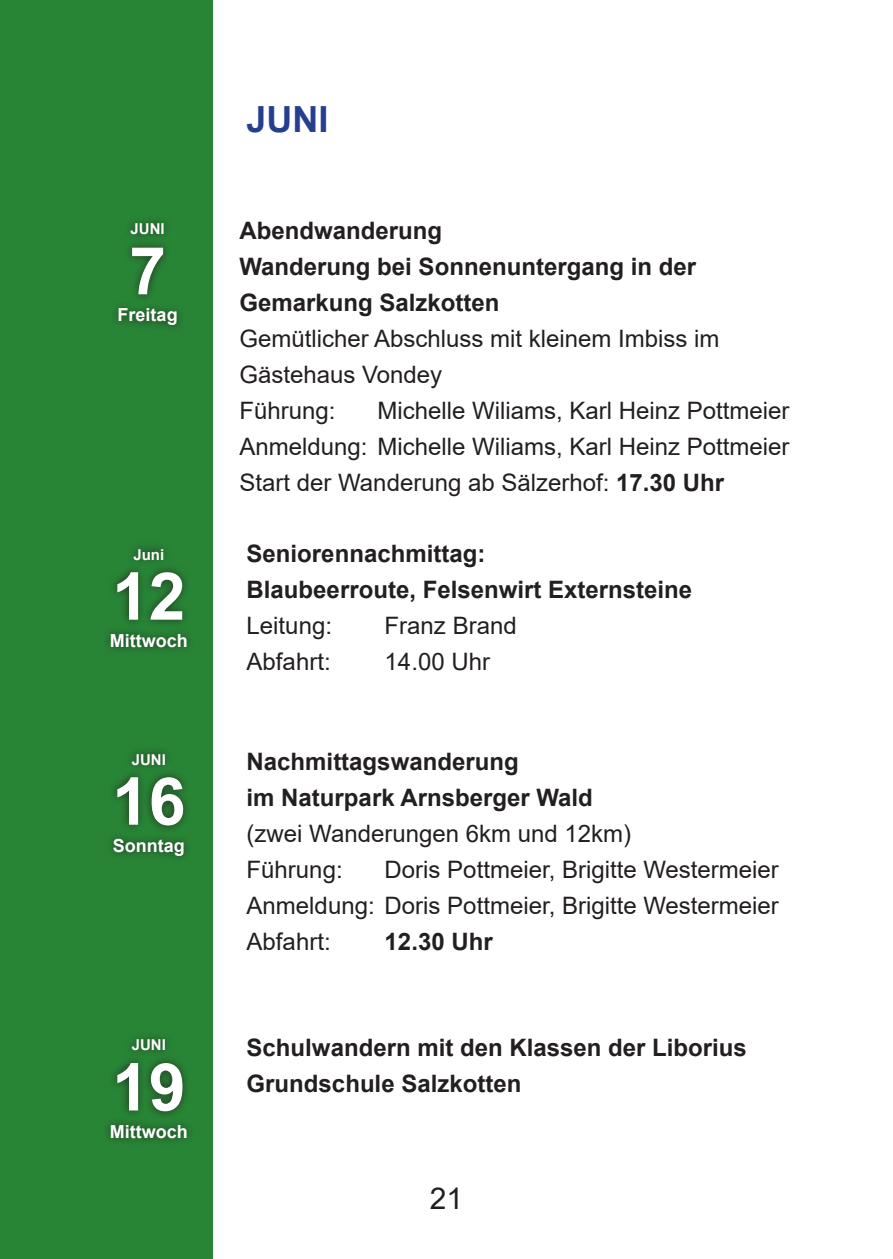
<style>
.page{position:relative;width:893px;height:1259px;background:#fff}
.page>*{position:absolute;margin:0;border:0;box-sizing:border-box;transform-origin:0 0}
.t1{font:700 66px "Arial";color:#fff}
.t2{font:700 36px "Arial";color:#253f8e}
.t3{font:30px "Arial";color:#231f20}
.t4{font:24px/36px "Arial";color:#231f20}
.t5{font:700 24px/36px "Arial";color:#231f20}
.t6{font:700 18px "Arial";color:#fff}
.t7{font:700 15px "Arial";color:#fff}
.s1{font-weight:700}
</style>
<div class="page">
<div style="left:0;top:0;width:213px;height:1259px;background:#288536"></div>
<div style="left:102px;top:540px;width:94px;height:115px;background:#231f20;opacity:.75"></div>
<div style="left:106px;top:745px;width:87px;height:118px;background:#231f20;opacity:.75"></div>
<div style="left:110px;top:214px;width:76px;height:119px;background:#231f20;opacity:.75"></div>
<div style="left:102px;top:1030px;width:94px;height:116px;background:#231f20;opacity:.75"></div>
<p class="t7" style="left:131px;top:223px;width:36px">JUNI</p>
<h1 class="t1" style="left:129px;top:246px;width:38px">7</h1>
<p class="t6" style="left:118px;top:308px;width:62px">Freitag</p>
<p class="t7" style="left:133px;top:549px;width:32px">Juni</p>
<h1 class="t1" style="left:112px;top:571px;width:75px">12</h1>
<p class="t6" style="left:110px;top:633px;width:79px">Mittwoch</p>
<p class="t7" style="left:132px;top:754px;width:36px">JUNI</p>
<h1 class="t1" style="left:112px;top:776px;width:75px">16</h1>
<p class="t6" style="left:113px;top:838px;width:73px">Sonntag</p>
<p class="t7" style="left:132px;top:1039px;width:36px">JUNI</p>
<h1 class="t1" style="left:112px;top:1062px;width:75px">19</h1>
<p class="t6" style="left:110px;top:1124px;width:79px">Mittwoch</p>
<h2 class="t2" style="left:247px;top:105px;width:84px">JUNI</h2>
<p class="t5" style="left:239px;top:214px;width:458px">Abendwanderung<br>Wanderung bei Sonnenuntergang in der<br>Gemarkung Salzkotten</p>
<p class="t4" style="left:239px;top:322px;width:482px">Gemütlicher Abschluss mit kleinem Imbiss im<br>Gästehaus Vondey<br>Führung:</p>
<p class="t4" style="left:239px;top:394px;width:552px;text-align:justify;text-indent:138px">Michelle Wiliams, Karl Heinz Pottmeier Anmeldung: Michelle Wiliams, Karl Heinz Pottmeier Start der Wanderung ab Sälzerhof: <span class="s1">17.30 Uhr</span></p>
<p class="t5" style="left:247px;top:538px;width:447px">Seniorennachmittag:<br>Blaubeerroute, Felsenwirt Externsteine</p>
<p class="t4" style="left:247px;top:609px;width:87px">Leitung:</p>
<p class="t4" style="left:385px;top:609px;width:134px">Franz Brand</p>
<p class="t4" style="left:247px;top:645px;width:86px">Abfahrt:</p>
<p class="t4" style="left:385px;top:645px;width:107px">14.00 Uhr</p>
<p class="t5" style="left:247px;top:745px;width:348px">Nachmittagswanderung<br>im Naturpark Arnsberger Wald</p>
<p class="t4" style="left:247px;top:817px;width:386px">(zwei Wanderungen 6km und 12km)<br>Führung:</p>
<p class="t4" style="left:247px;top:853px;width:534px;text-align:justify;text-indent:138px">Doris Pottmeier, Brigitte Westermeier Anmeldung: Doris Pottmeier, Brigitte Westermeier Abfahrt:</p>
<p class="t5" style="left:385px;top:925px;width:110px">12.30 Uhr</p>
<p class="t5" style="left:247px;top:1031px;width:502px">Schulwandern mit den Klassen der Liborius<br>Grundschule Salzkotten</p>
<p class="t3" style="left:430px;top:1186px;width:35px">21</p>
</div>
